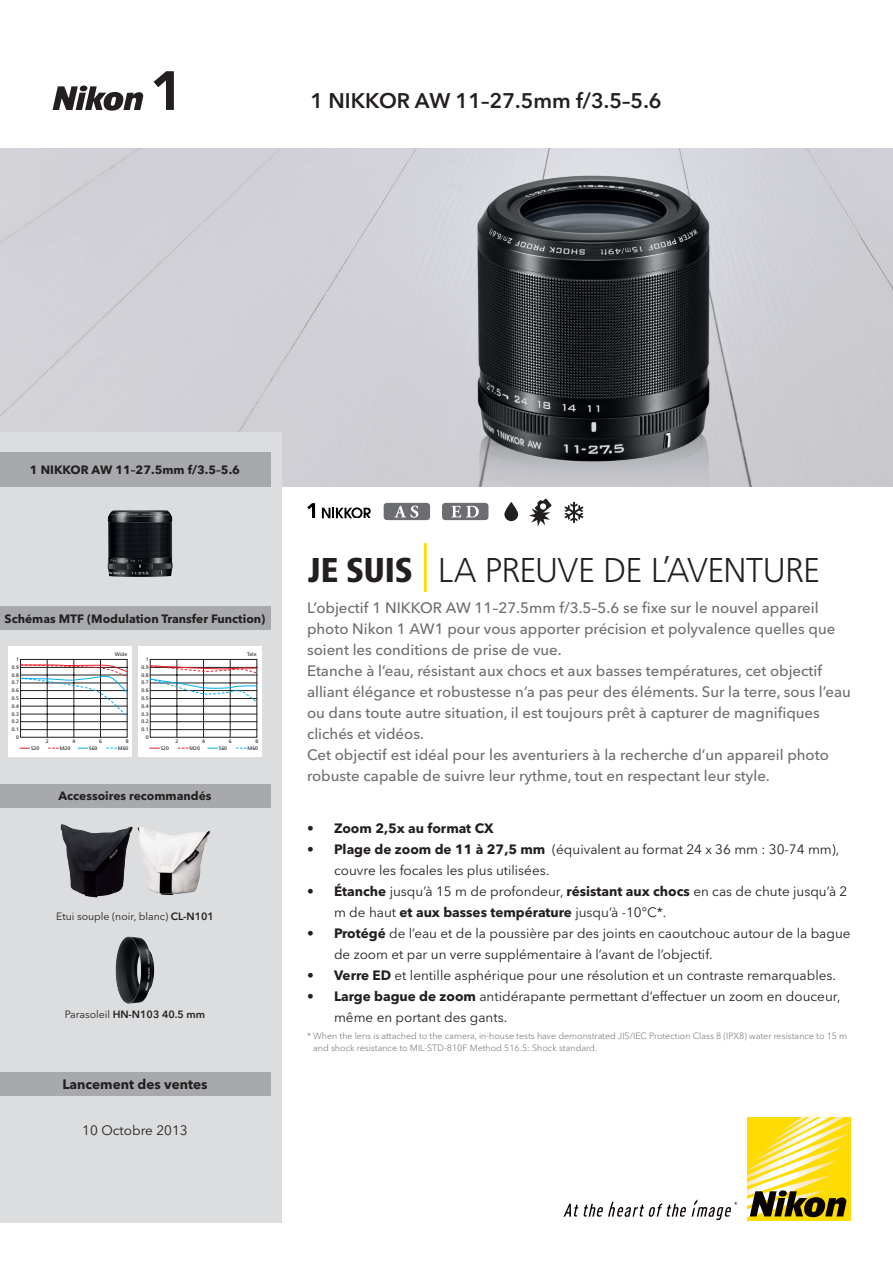
<style>
.page{position:relative;width:893px;height:1263px;background:#fff}
.page>*{position:absolute;margin:0;border:0;box-sizing:border-box;transform-origin:0 0}
.I_AM_TAG_BOLD_H{font:300 36px "Frutiger Next LTW1 G";letter-spacing:-.02em;color:#231f20}
.t1{font:600 21px "Avenir Next W1 G";color:#231f20}
.Intro_tekst_grijs{font:500 15px/21px "Avenir Next W1 G";color:#6c6d70}
.platte_tekst{font:13.5px/21px "Avenir Next W1 G";color:#231f20}
.platte_tekst-2{font:700 13.5px "Avenir Next W1 G";color:#231f20}
.platte_tekst-3{font:700 12px "Avenir Next W1 G";color:#231f20}
.platte_tekst-4{font:10.5px "Avenir Next W1 G";color:#231f20}
.platte_tekst-5{font:600 10.5px "Avenir Next W1 G";color:#231f20}
.t2{font:300 9px/12px "Avenir Next W1 G";color:#6c6d70}
.t3{font:300 9px "Avenir Next W1 G";color:#231f20}
.t4{font:5.1px "Frutiger";color:#231f20}
.s1{font-weight:600}
.s2{font-weight:400}
.s3{font-weight:800;font-stretch:condensed}
.s4{font-weight:700}
</style>
<div class="page">
<img style="left:0;top:149px;width:893px;height:337px">
<div style="left:0;top:432px;width:282px;height:791px;background:#dcdddf"></div>
<img style="left:107px;top:510px;width:66px;height:67px">
<div style="left:138px;top:646px;width:123px;height:111px;background:#fff"></div>
<svg style="left:149px;top:659px;width:109px;height:78px"></svg>
<div style="left:9px;top:646px;width:123px;height:111px;background:#fff"></div>
<svg style="left:20px;top:659px;width:108px;height:78px"></svg>
<div style="left:747px;top:1117px;width:103px;height:103px;background:#ffdc01"></div>
<svg style="left:747px;top:1117px;width:103px;height:100px"></svg>
<svg style="left:692px;top:1199px;width:39px;height:21px"></svg>
<svg style="left:563px;top:1202px;width:123px;height:15px"></svg>
<svg style="left:154px;top:71px;width:20px;height:39px"></svg>
<svg style="left:53px;top:86px;width:91px;height:25px"></svg>
<svg style="left:564px;top:502px;width:20px;height:21px"></svg>
<svg style="left:529px;top:499px;width:23px;height:27px"></svg>
<svg style="left:504px;top:502px;width:14px;height:19px"></svg>
<div style="left:384px;top:503px;width:46px;height:17px;background:#6c6d70;border-radius:3px"></div>
<svg style="left:394px;top:506px;width:24px;height:12px"></svg>
<div style="left:442px;top:503px;width:46px;height:17px;background:#6c6d70;border-radius:3px"></div>
<svg style="left:451px;top:506px;width:28px;height:11px"></svg>
<svg style="left:322px;top:507px;width:49px;height:11px"></svg>
<svg style="left:307px;top:503px;width:8px;height:15px"></svg>
<img style="left:141px;top:827px;width:69px;height:68px">
<img style="left:60px;top:824px;width:81px;height:74px">
<img style="left:115px;top:936px;width:40px;height:68px">
<div style="left:0;top:1072px;width:270px;height:23px;background:#a8a9ad"></div>
<hr style="left:424px;top:543px;width:3px;height:49px;background:#ffdc01">
<div style="left:0;top:784px;width:270px;height:23px;background:#a8a9ad"></div>
<div style="left:0;top:452px;width:270px;height:34px;background:#a8a9ad"></div>
<div style="left:0;top:606px;width:270px;height:24px;background:#a8a9ad"></div>
<p class="t1" style="left:310px;top:88px;width:353px">1 NIKKOR AW 11–27.5mm f/3.5–5.6</p>
<p class="platte_tekst-3" style="left:30px;top:462px;width:212px">1 NIKKOR AW 11–27.5mm f/3.5–5.6</p>
<p class="platte_tekst-3" style="left:5px;top:611px;width:262px">Schémas MTF (Modulation Transfer Function)</p>
<p class="t4" style="left:16px;top:656px;width:4px">1</p>
<p class="t4" style="left:115px;top:652px;width:14px">Wide</p>
<p class="t4" style="left:146px;top:656px;width:4px">1</p>
<p class="t4" style="left:247px;top:652px;width:11px">Tele</p>
<p class="t4" style="left:12px;top:664px;width:9px">0.9</p>
<p class="t4" style="left:141px;top:664px;width:9px">0.9</p>
<p class="t4" style="left:12px;top:672px;width:9px">0.8</p>
<p class="t4" style="left:141px;top:672px;width:9px">0.8</p>
<p class="t4" style="left:12px;top:680px;width:9px">0.7</p>
<p class="t4" style="left:141px;top:680px;width:9px">0.7</p>
<p class="t4" style="left:12px;top:687px;width:9px">0.6</p>
<p class="t4" style="left:141px;top:687px;width:9px">0.6</p>
<p class="t4" style="left:12px;top:695px;width:9px">0.5</p>
<p class="t4" style="left:141px;top:695px;width:9px">0.5</p>
<p class="t4" style="left:12px;top:703px;width:9px">0.4</p>
<p class="t4" style="left:141px;top:703px;width:9px">0.4</p>
<p class="t4" style="left:12px;top:711px;width:9px">0.3</p>
<p class="t4" style="left:141px;top:711px;width:9px">0.3</p>
<p class="t4" style="left:12px;top:718px;width:9px">0.2</p>
<p class="t4" style="left:141px;top:718px;width:9px">0.2</p>
<p class="t4" style="left:12px;top:726px;width:9px">0.1</p>
<p class="t4" style="left:141px;top:726px;width:9px">0.1</p>
<p class="t4" style="left:16px;top:734px;width:4px">0</p>
<p class="t4" style="left:46px;top:738px;width:4px">2</p>
<p class="t4" style="left:72px;top:738px;width:4px">4</p>
<p class="t4" style="left:99px;top:738px;width:4px">6</p>
<p class="t4" style="left:126px;top:738px;width:4px">8</p>
<p class="t4" style="left:146px;top:734px;width:4px">0</p>
<p class="t4" style="left:175px;top:738px;width:4px">2</p>
<p class="t4" style="left:202px;top:738px;width:4px">4</p>
<p class="t4" style="left:229px;top:738px;width:4px">6</p>
<p class="t4" style="left:255px;top:738px;width:4px">8</p>
<p class="t4" style="left:31px;top:745px;width:10px">S20</p>
<p class="t4" style="left:60px;top:745px;width:12px">M20</p>
<p class="t4" style="left:89px;top:745px;width:10px">S60</p>
<p class="t4" style="left:118px;top:745px;width:12px">M60</p>
<p class="t4" style="left:161px;top:745px;width:10px">S20</p>
<p class="t4" style="left:189px;top:745px;width:12px">M20</p>
<p class="t4" style="left:219px;top:745px;width:10px">S60</p>
<p class="t4" style="left:248px;top:745px;width:12px">M60</p>
<p class="platte_tekst-3" style="left:58px;top:789px;width:155px">Accessoires recommandés</p>
<p class="platte_tekst-4" style="left:56px;top:910px;width:159px">Etui souple (noir, blanc) <span class="s1">CL-N101</span></p>
<p class="platte_tekst-5" style="left:65px;top:1008px;width:142px"><span class="s2">Parasoleil</span> HN-N103 40.5 mm</p>
<p class="platte_tekst-2" style="left:62px;top:1076px;width:147px">Lancement des ventes</p>
<p class="platte_tekst" style="left:82px;top:1119px;width:107px">10 Octobre 2013</p>
<p class="I_AM_TAG_BOLD_H" style="left:308px;top:549px;width:513px"><span class="s3">JE SUIS</span> LA PREUVE DE L’AVENTURE</p>
<p class="Intro_tekst_grijs" style="left:307px;top:597px;width:530px">L’objectif 1 NIKKOR AW 11–27.5mm f/3.5–5.6 se fixe sur le nouvel appareil photo Nikon 1 AW1 pour vous apporter précision et polyvalence quelles que soient les conditions de prise de vue.</p>
<p class="Intro_tekst_grijs" style="left:307px;top:660px;width:545px">Etanche à l’eau, résistant aux chocs et aux basses températures, cet objectif alliant élégance et robustesse n’a pas peur des éléments. Sur la terre, sous l’eau ou dans toute autre situation, il est toujours prêt à capturer de magnifiques clichés et vidéos.</p>
<p class="Intro_tekst_grijs" style="left:307px;top:744px;width:523px">Cet objectif est idéal pour les aventuriers à la recherche d’un appareil photo robuste capable de suivre leur rythme, tout en respectant leur style.</p>
<p class="platte_tekst-2" style="left:307px;top:820px;width:188px">• Zoom 2,5x au format CX</p>
<p class="platte_tekst" style="left:334px;top:839px;width:507px;text-indent:-27px"><span class="s4">• Plage de zoom de 11 à 27,5 mm</span> (équivalent au format 24 x 36 mm : 30-74 mm), couvre les focales les plus utilisées.</p>
<p class="platte_tekst" style="left:334px;top:881px;width:515px;text-indent:-27px"><span class="s4">• Étanche</span> jusqu’à 15 m de profondeur, <span class="s4">résistant aux chocs</span> en cas de chute jusqu’à 2 m de haut <span class="s4">et aux basses température</span> jusqu’à -10°C*.</p>
<p class="platte_tekst" style="left:334px;top:923px;width:518px;text-indent:-27px"><span class="s4">• Protégé</span> de l’eau et de la poussière par des joints en caoutchouc autour de la bague de zoom et par un verre supplémentaire à l’avant de l’objectif.</p>
<p class="platte_tekst" style="left:307px;top:965px;width:530px"><span class="s4">• Verre ED</span> et lentille asphérique pour une résolution et un contraste remarquables.</p>
<p class="platte_tekst" style="left:334px;top:986px;width:508px;text-indent:-27px"><span class="s4">• Large bague de zoom</span> antidérapante permettant d’effectuer un zoom en douceur, même en portant des gants.</p>
<p class="t2" style="left:313px;top:1030px;width:535px;text-indent:-6px">* When the lens is attached to the camera, in-house tests have demonstrated JIS/IEC Protection Class 8 (IPX8) water resistance to 15 m and shock resistance to MIL-STD-810F Method 516.5: Shock standard.</p>
<p class="t3" style="left:734px;top:1200px;width:5px">*</p>
</div>
